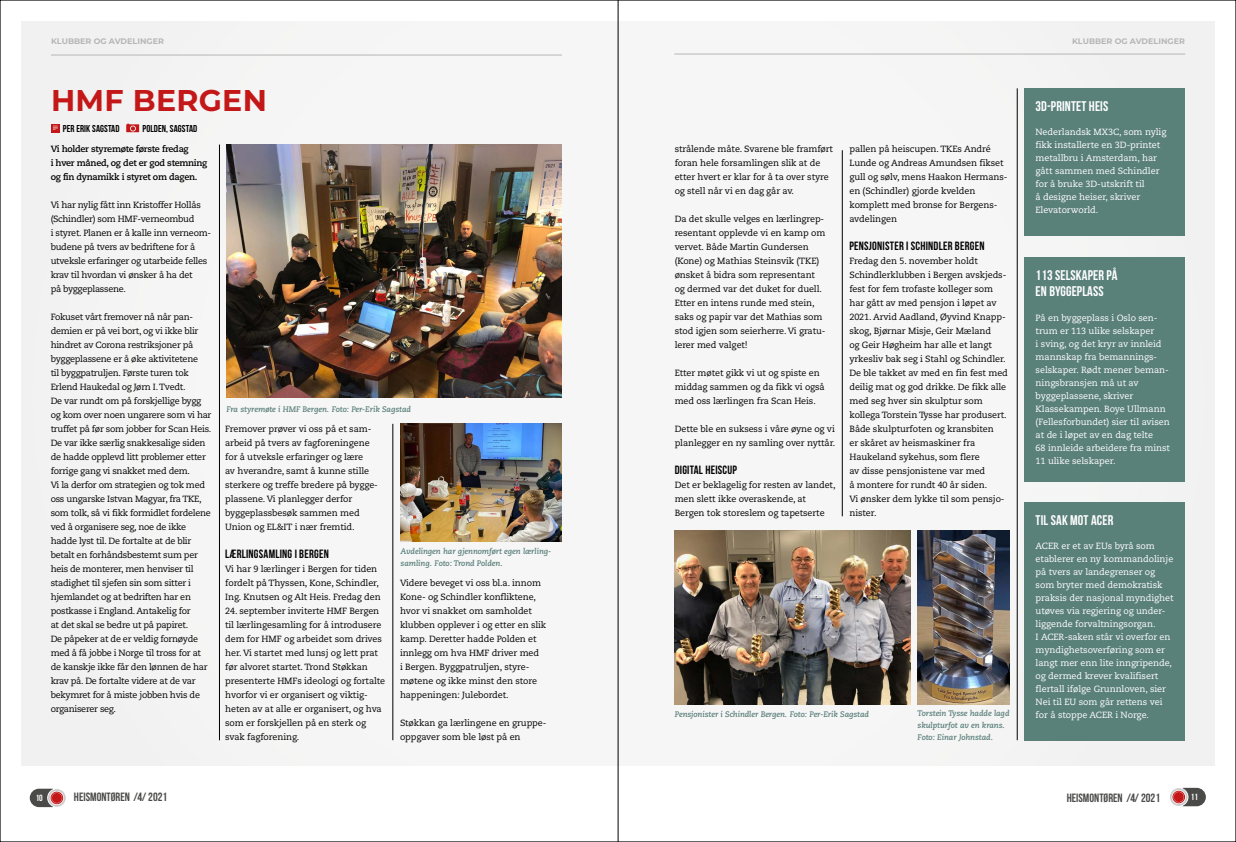
<style>
.page{position:relative;width:1236px;height:842px;background:#fff}
.page>*{position:absolute;margin:0;border:0;box-sizing:border-box;transform-origin:0 0}
.t1{font:700 30px "Montserrat";letter-spacing:.01em;color:#c41718}
.t2{font:14px/16px "Bebas Neue";letter-spacing:.01em;color:#fff}
.t3{font:12px "Bebas Neue";letter-spacing:.02em;color:#000}
.t4{font:12px "Bebas Neue";color:#4a4a49}
.t5{font:10px "Bebas Neue";letter-spacing:.01em;color:#000}
.t6{font:9px/14px "Caecilia LT Std";letter-spacing:-.01em;color:#000}
.t7{font:9px/14px "Caecilia LT Std";letter-spacing:-.03em;color:#000}
.t8{font:9px/13px "Caecilia LT Std";letter-spacing:-.005em;color:#fff}
.t9{font:700 9px/14px "Caecilia LT Std";letter-spacing:-.03em;color:#000}
.t10{font:9px "Bebas Neue";color:#fff}
.t11{font:italic 700 8px/12px "Caecilia LT Std";letter-spacing:-.01em;color:#5a807a}
.t12{font:700 8px "Montserrat";color:#b7b6b6}
</style>
<div class="page">
<svg style="left:48px;top:789px;width:18px;height:18px"></svg>
<div style="left:51px;top:792px;width:12px;height:12px;background:#c82c2d;border-radius:50%"></div>
<svg style="left:30px;top:789px;width:32px;height:18px"></svg>
<svg style="left:1170px;top:788px;width:17px;height:18px"></svg>
<svg style="left:1173px;top:788px;width:33px;height:18px"></svg>
<div style="left:21px;top:21px;width:1194px;height:744px;background:#f6f6f6"></div>
<hr style="left:51px;top:55px;width:511px;height:1px;background:#b7b6b6">
<hr style="left:674px;top:54px;width:511px;height:1px;background:#b7b6b6">
<hr style="left:842px;top:150px;width:1px;height:366px;background:#000">
<div style="left:1024px;top:88px;width:161px;height:148px;background:#5a807a"></div>
<div style="left:1024px;top:258px;width:161px;height:224px;background:#5a807a"></div>
<div style="left:1024px;top:502px;width:161px;height:238px;background:#5a807a"></div>
<hr style="left:1017px;top:88px;width:1px;height:652px;background:#000">
<svg style="left:51px;top:124px;width:9px;height:8px"></svg>
<svg style="left:53px;top:126px;width:5px;height:4px"></svg>
<svg style="left:126px;top:124px;width:13px;height:8px"></svg>
<hr style="left:219px;top:145px;width:1px;height:595px;background:#000">
<hr style="left:393px;top:424px;width:1px;height:316px;background:#000">
<img style="left:226px;top:145px;width:335px;height:253px">
<img style="left:401px;top:424px;width:160px;height:118px">
<img style="left:674px;top:530px;width:237px;height:175px">
<img style="left:917px;top:530px;width:93px;height:175px">
<hr style="left:618px;top:0;width:1px;height:842px;background:#000">
<p class="t12" style="left:51px;top:36px;width:114px">KLUBBER OG AVDELINGER</p>
<p class="t12" style="left:1072px;top:36px;width:114px">KLUBBER OG AVDELINGER</p>
<h1 class="t1" style="left:51px;top:79px;width:217px">HMF BERGEN</h1>
<p class="t5" style="left:63px;top:123px;width:58px">PER ERIK SAGSTAD</p>
<p class="t5" style="left:143px;top:123px;width:56px">POLDEN, SAGSTAD</p>
<p class="t9" style="left:51px;top:142px;width:158px">Vi holder styremøte første fredag<br>i hver måned, og det er god stemning og fin dynamikk i styret om dagen.</p>
<p class="t7" style="left:51px;top:198px;width:162px">Vi har nylig fått inn Kristoffer Hollås (Schindler) som HMF-verneombud<br>i styret. Planen er å kalle inn verneom&shy;budene på tvers av bedriftene for å utveksle erfaringer og utarbeide felles krav til hvordan vi ønsker å ha det<br>på byggeplassene.</p>
<p class="t7" style="left:51px;top:310px;width:162px">Fokuset vårt fremover nå når pan&shy;demien er på vei bort, og vi ikke blir hindret av Corona restriksjoner på byggeplassene er å øke aktivitetene<br>til byggpatruljen. Første turen tok Erlend Haukedal og Jørn I. Tvedt.<br>De var rundt om på forskjellige bygg og kom over noen ungarere som vi har truffet på før som jobber for Scan Heis.<br>De var ikke særlig snakkesalige siden de hadde opplevd litt problemer etter forrige gang vi snakket med dem.<br>Vi la derfor om strategien og tok med oss ungarske Istvan Magyar, fra TKE, som tolk, så vi fikk formidlet fordelene ved å organisere seg, noe de ikke hadde lyst til. De fortalte at de blir betalt en forhåndsbestemt sum per heis de monterer, men henviser til stadighet til sjefen sin som sitter i hjemlandet og at bedriften har en postkasse i England. Antakelig for<br>at det skal se bedre ut på papiret.<br>De påpeker at de er veldig fornøyde med å få jobbe i Norge til tross for at de kanskje ikke får den lønnen de har krav på. De fortalte videre at de var bekymret for å miste jobben hvis de organiserer seg.</p>
<p class="t11" style="left:226px;top:403px;width:186px">Fra styremøte i HMF Bergen. Foto: Per-Erik Sagstad</p>
<p class="t6" style="left:225px;top:422px;width:154px">Fremover prøver vi oss på et sam&shy;arbeid på tvers av fagforeningene for å utveksle erfaringer og lære<br>av hverandre, samt å kunne stille sterkere og treffe bredere på bygge&shy;plassene. Vi planlegger derfor byggeplassbesøk sammen med<br>Union og EL&amp;IT i nær fremtid.</p>
<h3 class="t3" style="left:225px;top:547px;width:105px">LÆRLINGSAMLING I BERGEN</h3>
<p class="t6" style="left:225px;top:562px;width:157px">Vi har 9 lærlinger i Bergen for tiden fordelt på Thyssen, Kone, Schindler,<br>Ing. Knutsen og Alt Heis. Fredag den</p>
<p class="t6" style="left:225px;top:604px;width:162px">24. september inviterte HMF Bergen til lærlingesamling for å introdusere dem for HMF og arbeidet som drives her. Vi startet med lunsj og lett prat før alvoret startet. Trond Støkkan presenterte HMFs ideologi og fortalte hvorfor vi er organisert og viktig&shy;heten av at alle er organisert, og hva som er forskjellen på en sterk og svak fagforening.</p>
<p class="t11" style="left:401px;top:545px;width:152px">Avdelingen har gjennomført egen lærling&shy;samling. Foto: Trond Polden.</p>
<p class="t6" style="left:400px;top:576px;width:148px">Videre beveget vi oss bl.a. innom<br>Kone- og Schindler konfliktene, hvor vi snakket om samholdet klubben opplever i og etter en slik kamp. Deretter hadde Polden et innlegg om hva HMF driver med<br>i Bergen. Byggpatruljen, styre&shy;møtene og ikke minst den store happeningen: Julebordet.</p>
<p class="t6" style="left:400px;top:716px;width:147px">Støkkan ga lærlingene en gruppe&shy;oppgaver som ble løst på en</p>
<p class="t6" style="left:675px;top:142px;width:160px">strålende måte. Svarene ble framført foran hele forsamlingen slik at de etter hvert er klar for å ta over styre og stell når vi en dag går av.</p>
<p class="t6" style="left:675px;top:212px;width:152px">Da det skulle velges en lærlingrep&shy;resentant opplevde vi en kamp om vervet. Både Martin Gundersen (Kone) og Mathias Steinsvik (TKE) ønsket å bidra som representant og dermed var det duket for duell.<br>Etter en intens runde med stein, saks og papir var det Mathias som stod igjen som seierherre. Vi gratu&shy;lerer med valget!</p>
<p class="t6" style="left:675px;top:366px;width:152px">Etter møtet gikk vi ut og spiste en middag sammen og da fikk vi også med oss lærlingen fra Scan Heis.</p>
<p class="t6" style="left:675px;top:422px;width:162px">Dette ble en suksess i våre øyne og vi planlegger en ny samling over nyttår.</p>
<h3 class="t3" style="left:675px;top:463px;width:64px">DIGITAL HEISCUP</h3>
<p class="t6" style="left:675px;top:478px;width:162px">Det er beklagelig for resten av landet, men slett ikke overaskende, at<br>Bergen tok storeslem og tapetserte</p>
<p class="t6" style="left:849px;top:142px;width:160px">pallen på heiscupen. TKEs André<br>Lunde og Andreas Amundsen fikset gull og sølv, mens Haakon Hermans&shy;en (Schindler) gjorde kvelden komplett med bronse for Bergens&shy;avdelingen</p>
<h3 class="t3" style="left:849px;top:239px;width:137px">PENSJONISTER I SCHINDLER BERGEN</h3>
<p class="t6" style="left:849px;top:254px;width:160px">Fredag den 5. november holdt<br>Schindlerklubben i Bergen avskjeds&shy;fest for fem trofaste kolleger som har gått av med pensjon i løpet av<br>2021. Arvid Aadland, Øyvind Knapp&shy;skog, Bjørnar Misje, Geir Mæland<br>og Geir Høgheim har alle et langt yrkesliv bak seg i Stahl og Schindler.<br>De ble takket av med en fin fest med deilig mat og god drikke. De fikk alle med seg hver sin skulptur som kollega Torstein Tysse har produsert.<br>Både skulpturfoten og kransbiten<br>er skåret av heismaskiner fra<br>Haukeland sykehus, som flere<br>av disse pensjonistene var med<br>å montere for rundt 40 år siden.<br>Vi ønsker dem lykke til som pensjo&shy;nister.</p>
<p class="t11" style="left:675px;top:708px;width:196px">Pensjonister i Schindler Bergen. Foto: Per-Erik Sagstad</p>
<p class="t11" style="left:918px;top:708px;width:93px">Torstein Tysse hadde lagd skulpturfot av en krans.<br>Foto: Einar Johnstad.</p>
<h2 class="t2" style="left:1035px;top:98px;width:74px">3D-PRINTET HEIS</h2>
<p class="t8" style="left:1035px;top:126px;width:132px">Nederlandsk MX3C, som nylig fikk installerte en 3D-printet metallbru i Amsterdam, har gått sammen med Schindler for å bruke 3D-utskrift til<br>å designe heiser, skriver<br>Elevatorworld.</p>
<h2 class="t2" style="left:1036px;top:267px;width:83px">113 SELSKAPER PÅ<br>EN BYGGEPLASS</h2>
<p class="t8" style="left:1036px;top:311px;width:136px">På en byggeplass i Oslo sen&shy;trum er 113 ulike selskaper<br>i sving, og det kryr av innleid mannskap fra bemannings&shy;selskaper. Rødt mener beman&shy;ningsbransjen må ut av byggeplassene, skriver<br>Klassekampen. Boye Ullmann (Fellesforbundet) sier til avisen at de i løpet av en dag telte<br>68 innleide arbeidere fra minst<br>11 ulike selskaper.</p>
<h2 class="t2" style="left:1036px;top:512px;width:79px">TIL SAK MOT ACER</h2>
<p class="t8" style="left:1036px;top:540px;width:139px">ACER er et av EUs byrå som etablerer en ny kommandolinje på tvers av landegrenser og som bryter med demokratisk praksis der nasjonal myndighet utøves via regjering og under&shy;liggende forvaltningsorgan.<br>I ACER-saken står vi overfor en myndighetsoverføring som er langt mer enn lite inngripende, og dermed krever kvalifisert flertall ifølge Grunnloven, sier<br>Nei til EU som går rettens vei for å stoppe ACER i Norge.</p>
<p class="t10" style="left:36px;top:793px;width:9px">10</p>
<h3 class="t4" style="left:74px;top:791px;width:95px">HEISMONTØREN /4/ 2021</h3>
<h3 class="t4" style="left:1067px;top:791px;width:95px">HEISMONTØREN /4/ 2021</h3>
<p class="t10" style="left:1191px;top:792px;width:9px">11</p>
</div>
